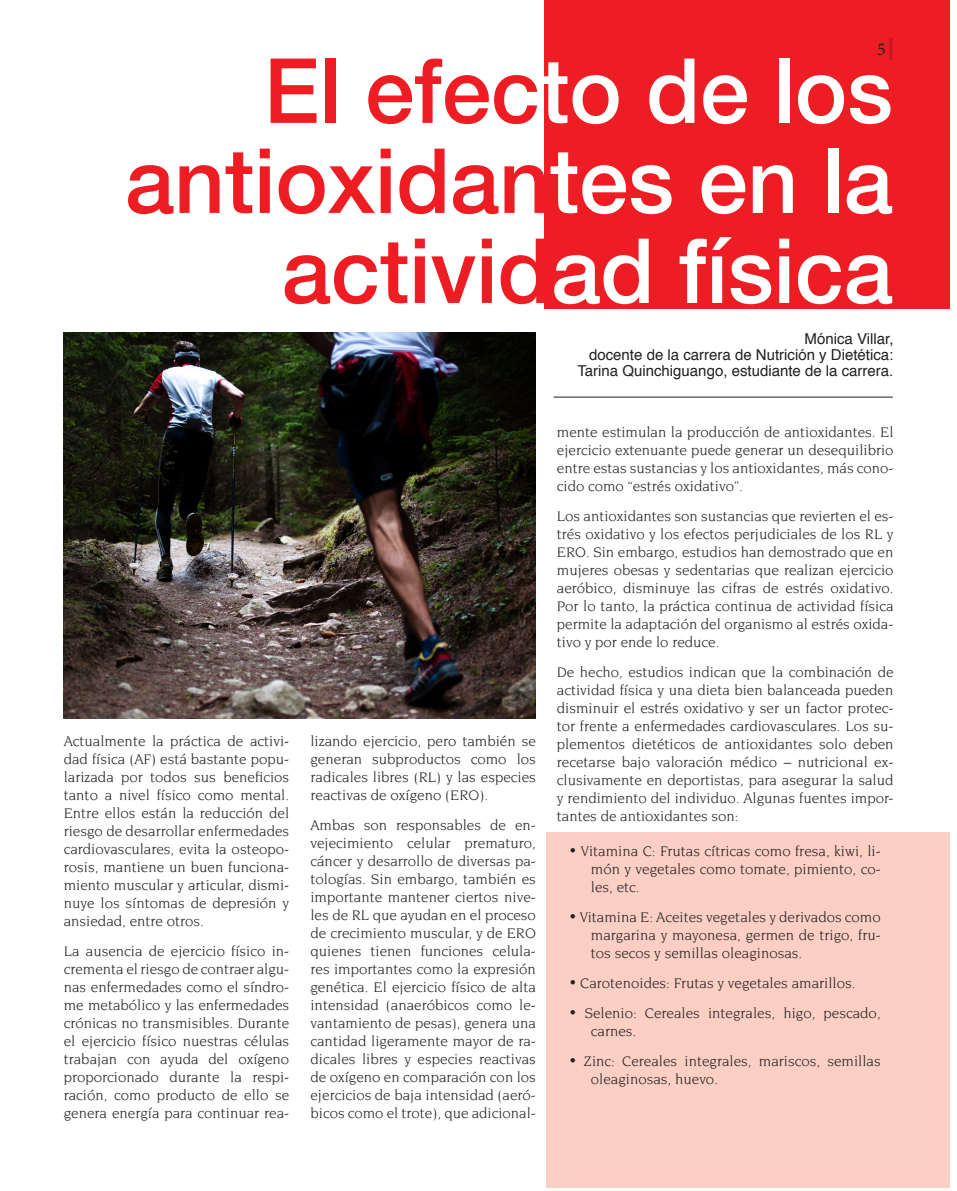
<style>
.page{position:relative;width:957px;height:1191px;background:#fff}
.page>*{position:absolute;margin:0;border:0;box-sizing:border-box;transform-origin:0 0}
.t1{font:500 90px/90px "Helvetica Neue";color:#ee1d23;text-align:right}
.t2{font:18px "Minion Pro";color:#231f20}
.t3{font:15px/18px "Novarese";color:#231f20;text-align:justify}
.t4{font:15px/16.2px "Helvetica";color:#231f20;text-align:right}
.s1{color:#fff}
</style>
<div class="page">
<div style="left:544px;top:0;width:406px;height:308px;background:#ee1d23"></div>
<div style="left:546px;top:832px;width:404px;height:355px;background:#fbcfc4"></div>
<hr style="left:553px;top:397px;width:340px;height:1px;background:#231f20">
<img style="left:64px;top:333px;width:472px;height:386px">
<hr style="left:890px;top:38px;width:3px;height:22px;background:#d11623">
<p class="t2" style="left:877px;top:37px;width:10px">5</p>
<h1 class="t1" style="left:125px;top:44px;width:769px">El efec<span class="s1">to de los </span>antioxidan<span class="s1">tes en la </span>activid<span class="s1">ad física</span></h1>
<p class="t3" style="left:64px;top:732px;width:227px">Actualmente la práctica de activi&shy;dad física (AF) está bastante popu&shy;larizada por todos sus beneficios tanto a nivel físico como mental.<br>Entre ellos están la reducción del riesgo de desarrollar enfermedades cardiovasculares, evita la osteopo&shy;rosis, mantiene un buen funciona&shy;miento muscular y articular, dismi&shy;nuye los síntomas de depresión y ansiedad, entre otros.</p>
<p class="t3" style="left:64px;top:942px;width:227px">La ausencia de ejercicio físico in&shy;crementa el riesgo de contraer algu&shy;nas enfermedades como el síndro&shy;me metabólico y las enfermedades crónicas no transmisibles. Durante el ejercicio físico nuestras células trabajan con ayuda del oxígeno proporcionado durante la respi&shy;ración, como producto de ello se genera energía para continuar rea-</p>
<p class="t3" style="left:310px;top:732px;width:227px">lizando ejercicio, pero también se generan subproductos como los radicales libres (RL) y las especies reactivas de oxígeno (ERO).</p>
<p class="t3" style="left:310px;top:816px;width:227px">Ambas son responsables de en&shy;vejecimiento celular prematuro, cáncer y desarrollo de diversas pa&shy;tologías. Sin embargo, también es importante mantener ciertos nive&shy;les de RL que ayudan en el proceso de crecimiento muscular, y de ERO quienes tienen funciones celula&shy;res importantes como la expresión genética. El ejercicio físico de alta intensidad (anaeróbicos como le&shy;vantamiento de pesas), genera una cantidad ligeramente mayor de ra&shy;dicales libres y especies reactivas de oxígeno en comparación con los ejercicios de baja intensidad (aeró&shy;bicos como el trote), que adicional-</p>
<p class="t4" style="left:577px;top:332px;width:318px">Mónica Villar,<br>docente de la carrera de Nutrición y Dietética:<br>Tarina Quinchiguango, estudiante de la carrera.</p>
<p class="t3" style="left:557px;top:422px;width:338px">mente estimulan la producción de antioxidantes. El ejercicio extenuante puede generar un desequilibrio entre estas sustancias y los antioxidantes, más cono&shy;cido como “estrés oxidativo”.</p>
<p class="t3" style="left:557px;top:506px;width:338px">Los antioxidantes son sustancias que revierten el es&shy;trés oxidativo y los efectos perjudiciales de los RL y ERO. Sin embargo, estudios han demostrado que en mujeres obesas y sedentarias que realizan ejercicio aeróbico, disminuye las cifras de estrés oxidativo.<br>Por lo tanto, la práctica continua de actividad física permite la adaptación del organismo al estrés oxida&shy;tivo y por ende lo reduce.</p>
<p class="t3" style="left:557px;top:662px;width:338px">De hecho, estudios indican que la combinación de actividad física y una dieta bien balanceada pueden disminuir el estrés oxidativo y ser un factor protec&shy;tor frente a enfermedades cardiovasculares. Los su&shy;plementos dietéticos de antioxidantes solo deben recetarse bajo valoración médico – nutricional ex&shy;clusivamente en deportistas, para asegurar la salud y rendimiento del individuo. Algunas fuentes impor&shy;tantes de antioxidantes son:</p>
<p class="t3" style="left:591px;top:841px;width:291px;text-indent:-21px">• Vitamina C: Frutas cítricas como fresa, kiwi, li&shy;món y vegetales como tomate, pimiento, co&shy;les, etc.</p>
<p class="t3" style="left:591px;top:907px;width:291px;text-indent:-21px">• Vitamina E: Aceites vegetales y derivados como margarina y mayonesa, germen de trigo, fru&shy;tos secos y semillas oleaginosas.</p>
<p class="t3" style="left:569px;top:973px;width:287px">• Carotenoides: Frutas y vegetales amarillos.</p>
<p class="t3" style="left:591px;top:1003px;width:291px;text-indent:-21px">• Selenio: Cereales integrales, higo, pescado, carnes.</p>
<p class="t3" style="left:591px;top:1051px;width:291px;text-indent:-21px">• Zinc: Cereales integrales, mariscos, semillas oleaginosas, huevo.</p>
</div>
